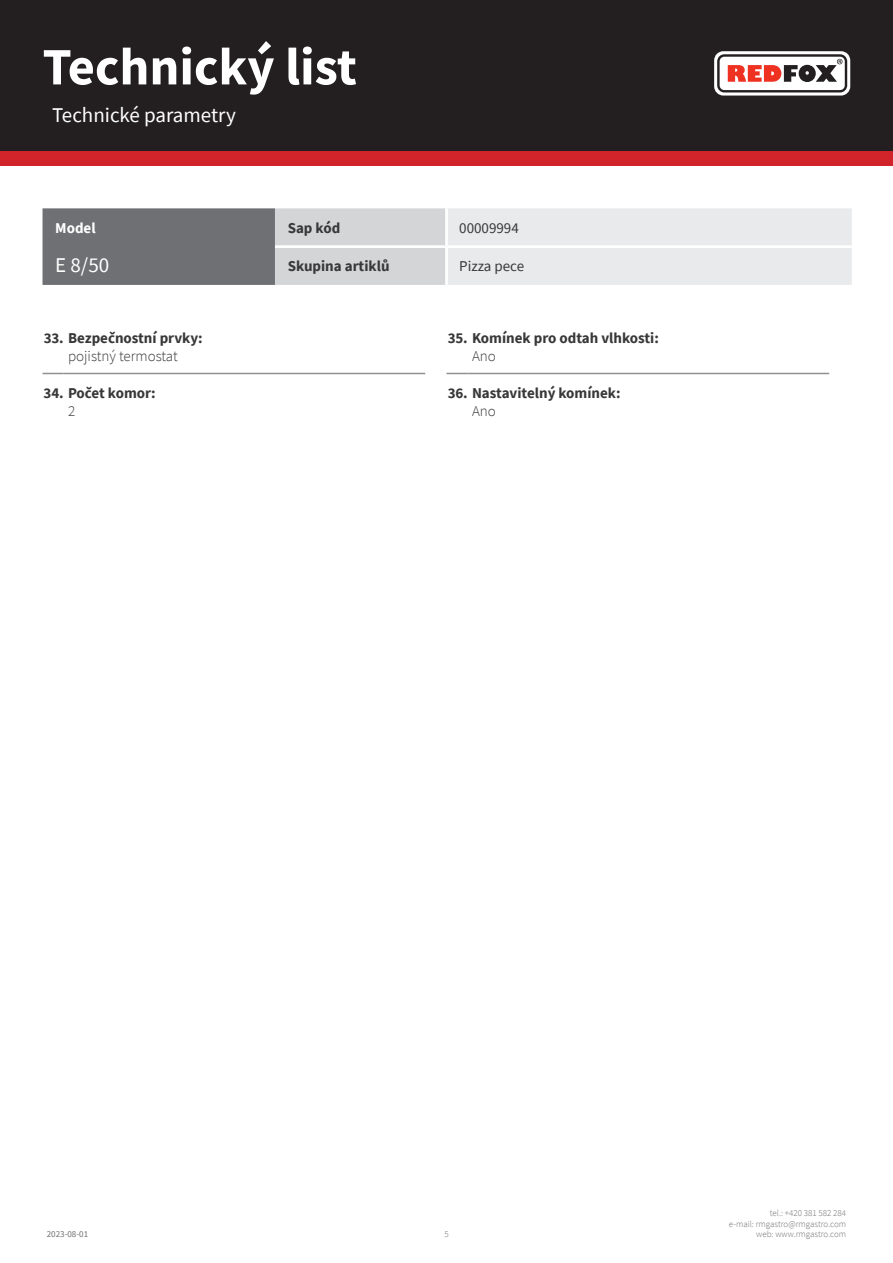
<style>
.page{position:relative;width:893px;height:1263px;background:#fff}
.page>*{position:absolute;margin:0;border:0;box-sizing:border-box;transform-origin:0 0}
.t1{font:700 52.5px "Source Sans Pro";color:#fff}
.kapitola{font:21px "Source Sans Pro";color:#fff}
.tabulka_-_headline{font:21px "Source Sans Pro";color:#fff}
.WebTechnicalNr{font:700 15px "Source Sans Pro";color:#383839}
.WebTechnicalValue{font:300 15px "Source Sans Pro";color:#383839}
.tabulka_-_text{font:700 15px "Source Sans Pro";color:#383839}
.tabulka_-_text-2{font:15px "Source Sans Pro";color:#383839}
.tabulka_-_text-3{font:700 15px "Source Sans Pro";color:#fff}
.t2{font:300 9px/10.8px "Source Sans Pro";color:#6f7073;text-align:right}
.t3{font:9px "Source Sans Pro";color:#6f7073}
</style>
<div class="page">
<div style="left:0;top:0;width:893px;height:166px;background:#d1232a"></div>
<div style="left:0;top:0;width:893px;height:151px;background:#231f20"></div>
<svg style="left:714px;top:51px;width:136px;height:45px"></svg>
<hr style="left:64px;top:373px;width:361px;height:1px;background:#8f9194">
<hr style="left:468px;top:373px;width:361px;height:1px;background:#8f9194">
<svg style="left:43px;top:373px;width:21px;height:1px"></svg>
<svg style="left:446px;top:373px;width:22px;height:1px"></svg>
<svg style="left:43px;top:208px;width:809px;height:77px;background:#c0c1c3"></svg>
<hr style="left:445px;top:208px;width:3px;height:37px;background:#fff">
<hr style="left:275px;top:245px;width:171px;height:3px;background:#fff">
<hr style="left:446px;top:245px;width:406px;height:3px;background:#fff">
<hr style="left:445px;top:248px;width:3px;height:37px;background:#fff">
<h1 class="t1" style="left:43px;top:31px;width:316px">Technický list</h1>
<p class="kapitola" style="left:52px;top:101px;width:185px">Technické parametry</p>
<p class="tabulka_-_text-3" style="left:55px;top:218px;width:42px">Model</p>
<p class="tabulka_-_text" style="left:288px;top:218px;width:54px">Sap kód</p>
<p class="tabulka_-_text-2" style="left:459px;top:219px;width:61px">00009994</p>
<p class="tabulka_-_headline" style="left:55px;top:251px;width:55px">E 8/50</p>
<p class="tabulka_-_text" style="left:288px;top:256px;width:103px">Skupina artiklů</p>
<p class="tabulka_-_text-2" style="left:459px;top:257px;width:66px">Pizza pece</p>
<p class="WebTechnicalNr" style="left:44px;top:328px;width:160px">33. Bezpečnostní prvky:</p>
<p class="WebTechnicalValue" style="left:68px;top:347px;width:111px">pojistný termostat</p>
<p class="WebTechnicalNr" style="left:44px;top:382px;width:114px">34. Počet komor:</p>
<p class="WebTechnicalValue" style="left:68px;top:401px;width:9px">2</p>
<p class="WebTechnicalNr" style="left:448px;top:328px;width:213px">35. Komínek pro odtah vlhkosti:</p>
<p class="WebTechnicalValue" style="left:472px;top:347px;width:25px">Ano</p>
<p class="WebTechnicalNr" style="left:448px;top:382px;width:175px">36. Nastavitelný komínek:</p>
<p class="WebTechnicalValue" style="left:472px;top:401px;width:25px">Ano</p>
<p class="t3" style="left:47px;top:1229px;width:43px">2023-08-01</p>
<p class="t2" style="left:444px;top:1229px;width:6px">5</p>
<p class="t2" style="left:729px;top:1207px;width:119px">tel.: +420 381 582 284<br>e-mail: rmgastro@rmgastro.com web: www.rmgastro.com</p>
</div>
